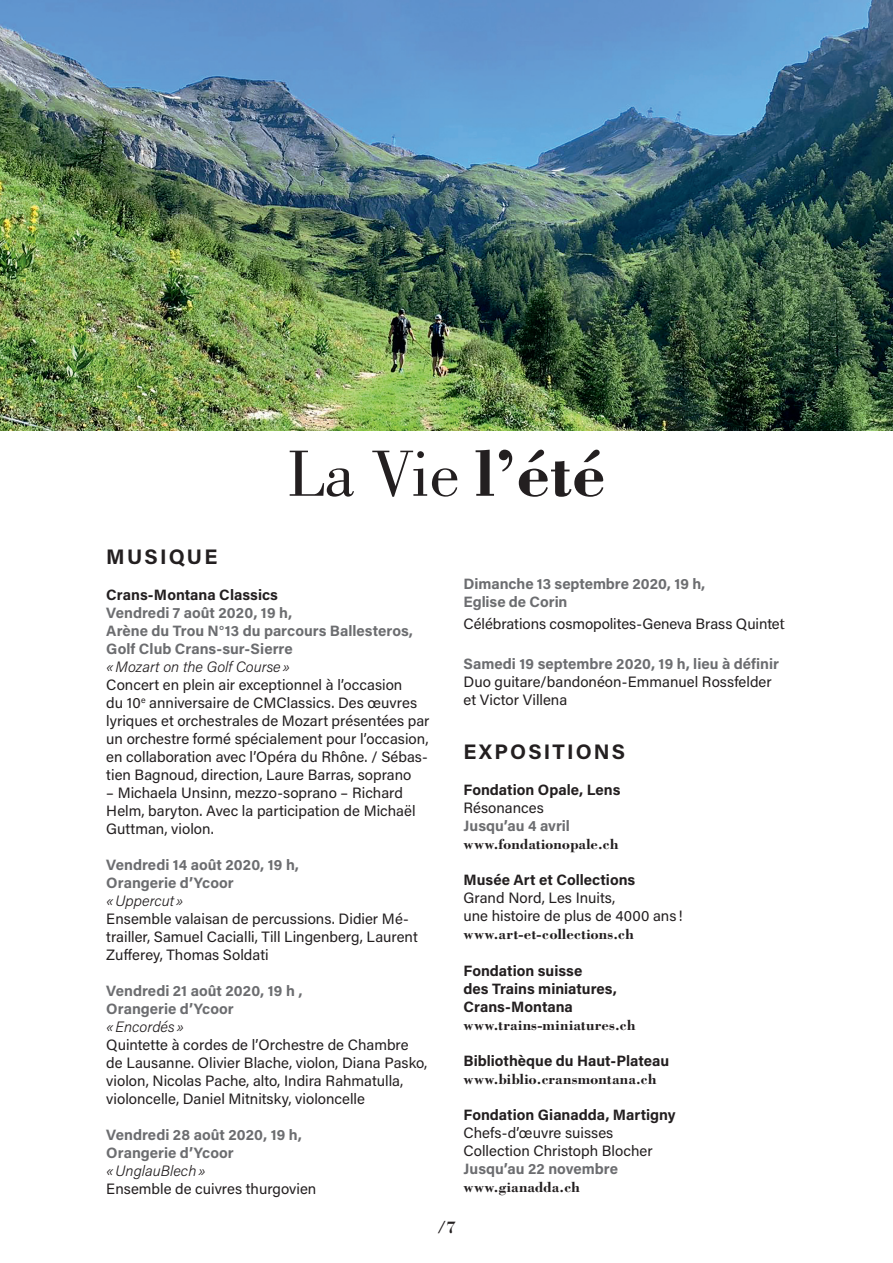
<style>
.page{position:relative;width:893px;height:1263px;background:#fff}
.page>*{position:absolute;margin:0;border:0;box-sizing:border-box;transform-origin:0 0}
.t1{font:67.5px "Bodoni Std";color:#231f20}
.t2{font:21px "Acumin Variable Concept";letter-spacing:.145em;color:#231f20}
.t3{font:700 17.25px "Bodoni Svty Two ITCTT";color:#231f20}
.t4{font:15px/18px "Acumin Variable Concept";letter-spacing:.02em;color:#231f20}
.t5{font:15px/18px "Acumin Variable Concept";letter-spacing:.055em;color:#6c6d70}
.t6{font:700 15px "Bodoni Std";letter-spacing:.01em;color:#231f20}
.t7{font:15px/18px "Acumin Variable Concept";letter-spacing:.05em;color:#231f20}
.t8{font:15px/18px "Acumin Variable Concept";letter-spacing:.045em;color:#231f20}
.s1{font-weight:700}
.s2{font-family:"Minion Pro";font-size:18px}
</style>
<div class="page">
<img style="left:0;top:0;width:893px;height:430px">
<h1 class="t1" style="left:287px;top:436px;width:320px">La Vie <span class="s1">l’été</span></h1>
<h2 class="t2" style="left:106px;top:542px;width:112px">MUSIQUE</h2>
<p class="t8" style="left:106px;top:585px;width:172px">Crans-Montana Classics</p>
<p class="t5" style="left:106px;top:603px;width:307px">Vendredi 7 août 2020, 19 h,<br>Arène du Trou N°13 du parcours Ballesteros,<br>Golf Club Crans-sur-Sierre</p>
<p class="t4" style="left:106px;top:657px;width:324px">« Mozart on the Golf Course »<br>Concert en plein air exceptionnel à l’occasion<br>du 10<sup>e</sup> anniversaire de CMClassics. Des œuvres lyriques et orchestrales de Mozart présentées par un orchestre formé spécialement pour l’occasion, en collaboration avec l’Opéra du Rhône. / Sébas&shy;tien Bagnoud, direction, Laure Barras, soprano</p>
<p class="t4" style="left:106px;top:783px;width:310px">– Michaela Unsinn, mezzo-soprano – Richard<br>Helm, baryton. Avec la participation de Michaël<br>Guttman, violon.</p>
<p class="t5" style="left:106px;top:855px;width:193px">Vendredi 14 août 2020, 19 h,<br>Orangerie d’Ycoor</p>
<p class="t4" style="left:106px;top:891px;width:313px">« Uppercut »<br>Ensemble valaisan de percussions. Didier Mé&shy;trailler, Samuel Cacialli, Till Lingenberg, Laurent Zufferey, Thomas Soldati</p>
<p class="t5" style="left:106px;top:981px;width:196px">Vendredi 21 août 2020, 19 h ,<br>Orangerie d’Ycoor</p>
<p class="t4" style="left:106px;top:1017px;width:322px">« Encordés »<br>Quintette à cordes de l’Orchestre de Chambre de Lausanne. Olivier Blache, violon, Diana Pasko, violon, Nicolas Pache, alto, Indira Rahmatulla, violoncelle, Daniel Mitnitsky, violoncelle</p>
<p class="t5" style="left:106px;top:1125px;width:196px">Vendredi 28 août 2020, 19 h,<br>Orangerie d’Ycoor</p>
<p class="t4" style="left:106px;top:1161px;width:211px">« UnglauBlech »<br>Ensemble de cuivres thurgovien</p>
<p class="t5" style="left:463px;top:574px;width:242px">Dimanche 13 septembre 2020, 19 h,<br>Eglise de Corin</p>
<p class="t4" style="left:463px;top:614px;width:323px">Célébrations cosmopolites-Geneva Brass Quinte<span class="s2">t</span></p>
<p class="t5" style="left:463px;top:655px;width:316px">Samedi 19 septembre 2020, 19 h, lieu à définir</p>
<p class="t4" style="left:463px;top:673px;width:309px">Duo guitare/bandonéon-Emmanuel Rossfelder et Victor Villena</p>
<h2 class="t2" style="left:463px;top:738px;width:162px">EXPOSITIONS</h2>
<p class="t8" style="left:463px;top:781px;width:157px">Fondation Opale, Lens<br>Résonances</p>
<p class="t5" style="left:463px;top:817px;width:107px">Jusqu’au 4 avril</p>
<p class="t6" style="left:463px;top:835px;width:156px">www.fondationopale.ch</p>
<p class="t4" style="left:463px;top:871px;width:221px">Musée Art et Collections<br>Grand Nord, Les Inuits,<br>une histoire de plus de 4000 ans !</p>
<p class="t6" style="left:463px;top:925px;width:172px">www.art-et-collections.ch</p>
<p class="t7" style="left:463px;top:961px;width:153px">Fondation suisse<br>des Trains miniatures,<br>Crans-Montana</p>
<p class="t6" style="left:463px;top:1015px;width:173px">www.trains-miniatures.ch</p>
<p class="t7" style="left:463px;top:1051px;width:207px">Bibliothèque du Haut-Plateau</p>
<p class="t6" style="left:463px;top:1069px;width:194px">www.biblio.cransmontana.ch</p>
<p class="t4" style="left:463px;top:1105px;width:213px">Fondation Gianadda, Martigny<br>Chefs-d’œuvre suisses<br>Collection Christoph Blocher</p>
<p class="t5" style="left:463px;top:1159px;width:155px">Jusqu’au 22 novembre</p>
<p class="t6" style="left:463px;top:1177px;width:118px">www.gianadda.ch</p>
<p class="t3" style="left:437px;top:1213px;width:20px">/7</p>
</div>
